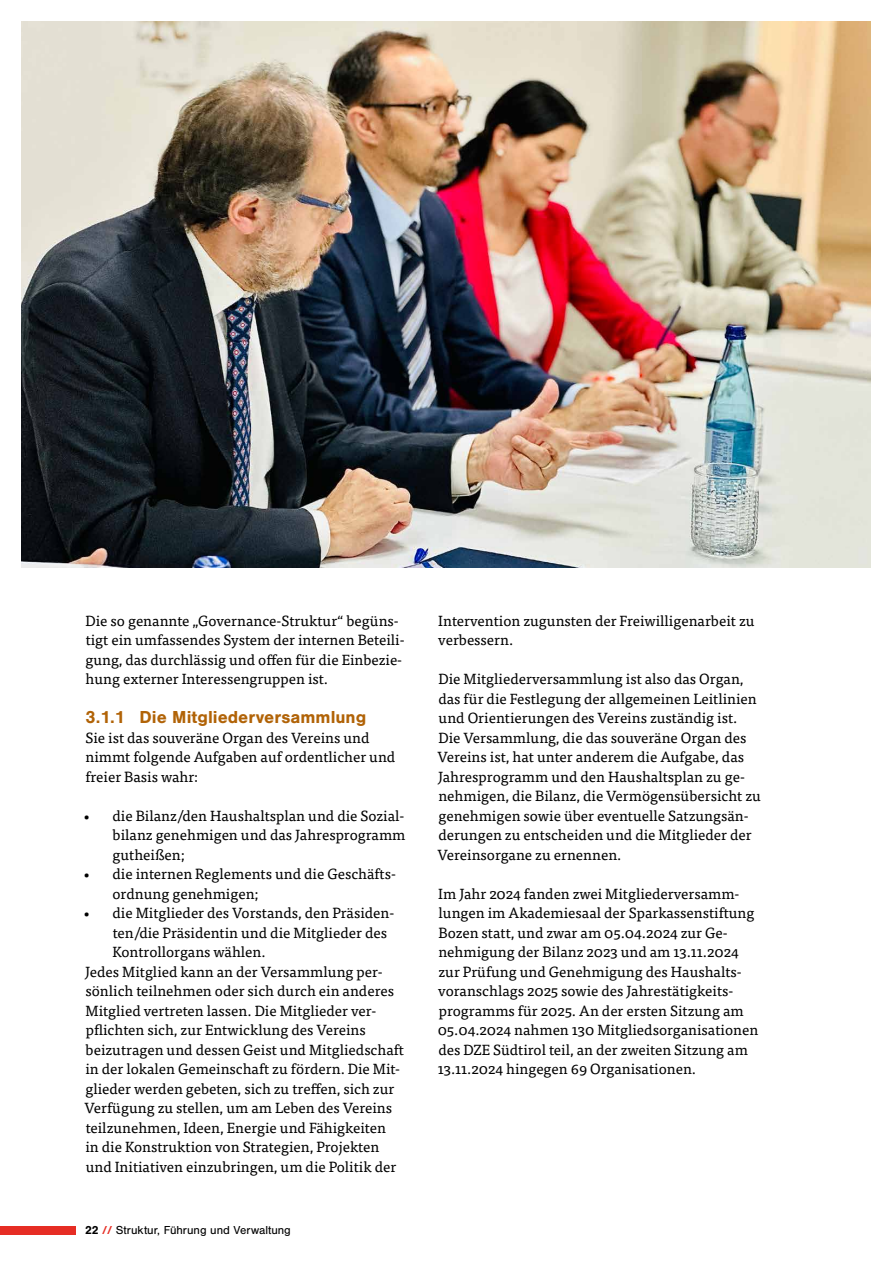
<style>
.page{position:relative;width:893px;height:1263px;background:#fff}
.page>*{position:absolute;margin:0;border:0;box-sizing:border-box;transform-origin:0 0}
.t1{font:700 18px "Nimbus San";color:#b16307}
.t2{font:14.7px/19.5px "Tisa Pro";color:#000}
.t3{font:12px "Nimbus San";color:#000}
.s1{font-weight:700}
.s2{font-weight:700;color:#e62d24}
</style>
<div class="page">
<div style="left:0;top:1226px;width:75px;height:8px;background:#e62d24"></div>
<img style="left:21px;top:21px;width:850px;height:546px">
<p class="t2" style="left:85px;top:610px;width:321px">Die so genannte „Governance-Struktur“ begüns&shy;tigt ein umfassendes System der internen Beteili&shy;gung, das durchlässig und offen für die Einbezie&shy;hung externer Interessengruppen ist.</p>
<p class="t1" style="left:85px;top:707px;width:282px">3.1.1 Die Mitgliederversammlung</p>
<p class="t2" style="left:85px;top:727px;width:311px">Sie ist das souveräne Organ des Vereins und nimmt folgende Aufgaben auf ordentlicher und freier Basis wahr:</p>
<p class="t2" style="left:112px;top:805px;width:295px;text-align:justify;text-indent:-30px">• die Bilanz/den Haushaltsplan und die Sozial&shy;bilanz genehmigen und das Jahresprogramm gutheißen;</p>
<p class="t2" style="left:113px;top:864px;width:285px;text-indent:-30px">• die internen Reglements und die Geschäfts&shy;ordnung genehmigen;</p>
<p class="t2" style="left:82px;top:902px;width:314px">• die Mitglieder des Vorstands, den Präsiden-</p>
<p class="t2" style="left:113px;top:922px;width:276px">ten/die Präsidentin und die Mitglieder des</p>
<p class="t2" style="left:112px;top:941px;width:155px">Kontrollorgans wählen.</p>
<p class="t2" style="left:85px;top:961px;width:299px">Jedes Mitglied kann an der Versammlung per-</p>
<p class="t2" style="left:85px;top:980px;width:310px">sönlich teilnehmen oder sich durch ein anderes</p>
<p class="t2" style="left:86px;top:1000px;width:292px">Mitglied vertreten lassen. Die Mitglieder ver-</p>
<p class="t2" style="left:86px;top:1019px;width:282px">pflichten sich, zur Entwicklung des Vereins</p>
<p class="t2" style="left:86px;top:1039px;width:320px">beizutragen und dessen Geist und Mitgliedschaft</p>
<p class="t2" style="left:85px;top:1059px;width:316px">in der lokalen Gemeinschaft zu fördern. Die Mit-</p>
<p class="t2" style="left:85px;top:1078px;width:310px">glieder werden gebeten, sich zu treffen, sich zur</p>
<p class="t2" style="left:85px;top:1097px;width:309px">Verfügung zu stellen, um am Leben des Vereins</p>
<p class="t2" style="left:86px;top:1117px;width:302px">teilzunehmen, Ideen, Energie und Fähigkeiten</p>
<p class="t2" style="left:85px;top:1137px;width:295px">in die Konstruktion von Strategien, Projekten</p>
<p class="t2" style="left:86px;top:1156px;width:312px">und Initiativen einzubringen, um die Politik der</p>
<p class="t3" style="left:85px;top:1224px;width:207px"><span class="s1">22</span> <span class="s2">//</span> Struktur, Führung und Verwaltung</p>
<p class="t2" style="left:438px;top:610px;width:318px">Intervention zugunsten der Freiwilligenarbeit zu verbessern.</p>
<p class="t2" style="left:437px;top:669px;width:325px">Die Mitgliederversammlung ist also das Organ, das für die Festlegung der allgemeinen Leitlinien und Orientierungen des Vereins zuständig ist.<br>Die Versammlung, die das souveräne Organ des Vereins ist, hat unter anderem die Aufgabe, das Jahresprogramm und den Haushaltsplan zu ge&shy;nehmigen, die Bilanz, die Vermögensübersicht zu genehmigen sowie über eventuelle Satzungsän&shy;derungen zu entscheiden und die Mitglieder der Vereinsorgane zu ernennen.</p>
<p class="t2" style="left:438px;top:883px;width:322px">Im Jahr 2024 fanden zwei Mitgliederversamm&shy;lungen im Akademiesaal der Sparkassenstiftung Bozen statt, und zwar am 05.04.2024 zur Ge&shy;nehmigung der Bilanz 2023 und am 13.11.2024 zur Prüfung und Genehmigung des Haushalts&shy;voranschlags 2025 sowie des Jahrestätigkeits&shy;programms für 2025. An der ersten Sitzung am 05.04.2024 nahmen 130 Mitgliedsorganisationen des DZE Südtirol teil, an der zweiten Sitzung am 13.11.2024 hingegen 69 Organisationen.</p>
</div>
